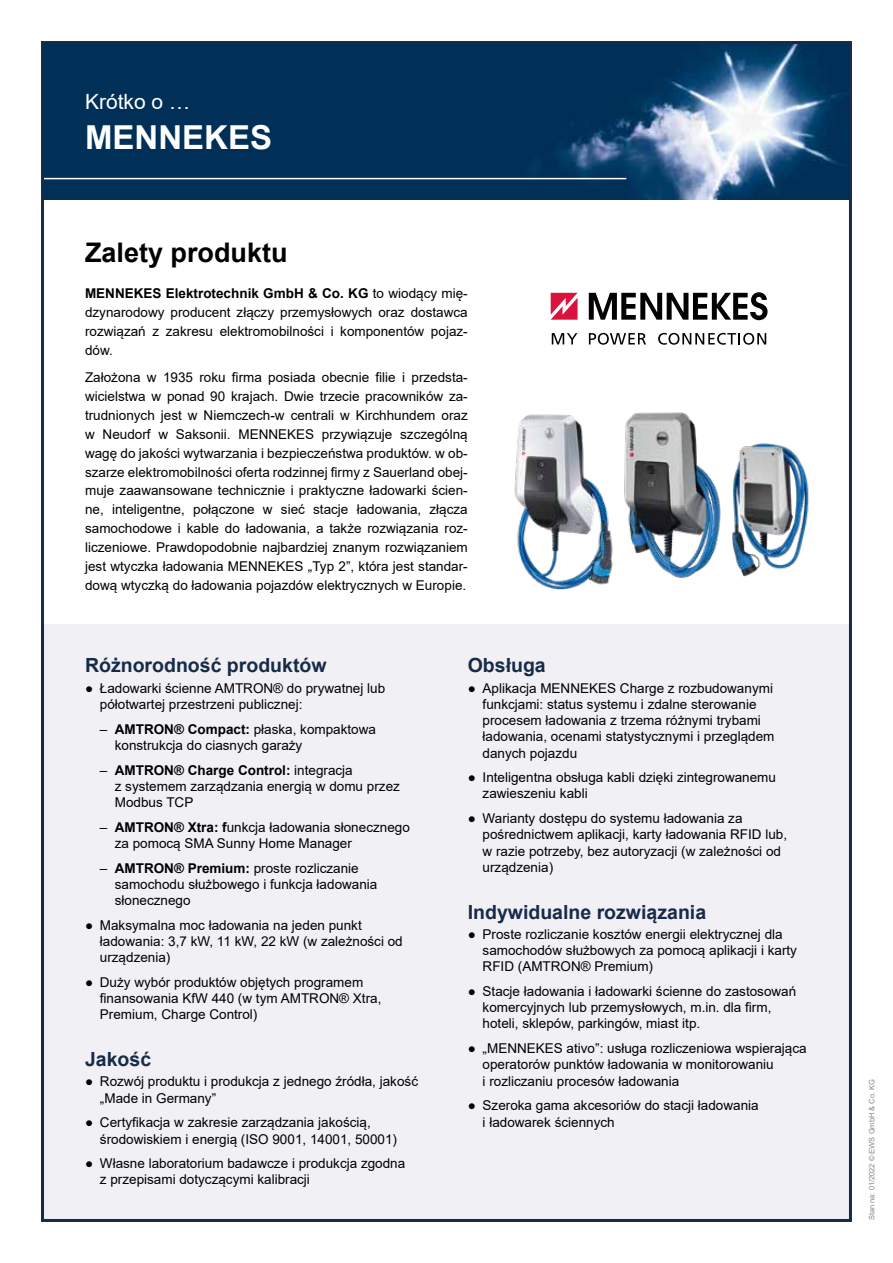
<style>
.page{position:relative;width:893px;height:1263px;background:#fff}
.page>*{position:absolute;margin:0;border:0;box-sizing:border-box;transform-origin:0 0}
.t1{font:700 33px "Arial";color:#fff}
.t2{font:700 27px "Arial";color:#000}
.t3{font:21px "Arial";color:#fff}
.t4{font:700 19.5px "Arial";color:#172b49}
.t5{font:13.5px/16.2px "Arial";color:#000}
.t6{font:7.5px "Arial";color:#878787}
.s1{font-weight:700}
</style>
<div class="page">
<div style="left:43px;top:624px;width:807px;height:596px;background:#f1f0f4"></div>
<svg style="left:552px;top:333px;width:25px;height:11px"></svg>
<svg style="left:589px;top:333px;width:57px;height:12px"></svg>
<svg style="left:658px;top:333px;width:108px;height:12px"></svg>
<svg style="left:551px;top:293px;width:27px;height:27px"></svg>
<svg style="left:589px;top:292px;width:178px;height:28px"></svg>
<img style="left:514px;top:414px;width:95px;height:176px">
<img style="left:581px;top:412px;width:116px;height:168px">
<img style="left:694px;top:441px;width:115px;height:136px">
<img style="left:45px;top:45px;width:803px;height:155px">
<hr style="left:26px;top:178px;width:600px;height:1px;background:#fff">
<h3 class="t3" style="left:85px;top:87px;width:107px">Krótko o …</h3>
<h1 class="t1" style="left:85px;top:114px;width:189px">MENNEKES</h1>
<h2 class="t2" style="left:85px;top:234px;width:204px">Zalety produktu</h2>
<p class="t5" style="left:85px;top:284px;width:384px;line-height:18.9px;text-align:justify"><span class="s1">MENNEKES Elektrotechnik GmbH &amp; Co. KG</span> to wiodący mię&shy;dzynarodowy producent złączy przemysłowych oraz dostawca rozwiązań z zakresu elektromobilności i komponentów pojaz&shy;dów.</p>
<p class="t5" style="left:85px;top:368px;width:384px;line-height:18.9px;text-align:justify">Założona w 1935 roku firma posiada obecnie filie i przedsta&shy;wicielstwa w ponad 90 krajach. Dwie trzecie pracowników za&shy;trudnionych jest w Niemczech-w centrali w Kirchhundem oraz w Neudorf w Saksonii. MENNEKES przywiązuje szczególną wagę do jakości wytwarzania i bezpieczeństwa produktów. w ob&shy;szarze elektromobilności oferta rodzinnej firmy z Sauerland obej&shy;muje zaawansowane technicznie i praktyczne ładowarki ścien&shy;ne, inteligentne, połączone w sieć stacje ładowania, złącza samochodowe i kable do ładowania, a także rozwiązania roz&shy;liczeniowe. Prawdopodobnie najbardziej znanym rozwiązaniem jest wtyczka ładowania MENNEKES „Typ 2”, która jest standar&shy;dową wtyczką do ładowania pojazdów elektrycznych w Europie.</p>
<h3 class="t4" style="left:85px;top:652px;width:243px">Różnorodność produktów</h3>
<p class="t5" style="left:100px;top:680px;width:287px;text-indent:-15px">● Ładowarki ścienne AMTRON® do prywatnej lub półotwartej przestrzeni publicznej:</p>
<p class="t5" style="left:115px;top:721px;width:263px;text-indent:-15px">– <span class="s1">AMTRON® Compact:</span> płaska, kompaktowa konstrukcja do ciasnych garaży</p>
<p class="t5" style="left:115px;top:761px;width:287px;text-indent:-15px">– <span class="s1">AMTRON® Charge Control:</span> integracja<br>z systemem zarządzania energią w domu przez<br>Modbus TCP</p>
<p class="t5" style="left:115px;top:819px;width:297px;text-indent:-15px">– <span class="s1">AMTRON® Xtra: f</span>unkcja ładowania słonecznego za pomocą SMA Sunny Home Manager</p>
<p class="t5" style="left:115px;top:860px;width:264px;text-indent:-15px">– <span class="s1">AMTRON® Premium:</span> proste rozliczanie samochodu służbowego i funkcja ładowania słonecznego</p>
<p class="t5" style="left:100px;top:917px;width:304px;text-indent:-15px">● Maksymalna moc ładowania na jeden punkt ładowania: 3,7 kW, 11 kW, 22 kW (w zależności od urządzenia)</p>
<p class="t5" style="left:100px;top:974px;width:283px;text-indent:-15px">● Duży wybór produktów objętych programem finansowania KfW 440 (w tym AMTRON® Xtra,<br>Premium, Charge Control)</p>
<h3 class="t4" style="left:85px;top:1045px;width:68px">Jakość</h3>
<p class="t5" style="left:100px;top:1073px;width:320px;text-indent:-15px">● Rozwój produktu i produkcja z jednego źródła, jakość „Made in Germany”</p>
<p class="t5" style="left:100px;top:1114px;width:299px;text-indent:-15px">● Certyfikacja w zakresie zarządzania jakością, środowiskiem i energią (ISO 9001, 14001, 50001)</p>
<p class="t5" style="left:100px;top:1155px;width:307px;text-indent:-15px">● Własne laboratorium badawcze i produkcja zgodna z przepisami dotyczącymi kalibracji</p>
<h3 class="t4" style="left:468px;top:652px;width:80px">Obsługa</h3>
<p class="t5" style="left:483px;top:680px;width:293px;text-indent:-15px">● Aplikacja MENNEKES Charge z rozbudowanymi funkcjami: status systemu i zdalne sterowanie procesem ładowania z trzema różnymi trybami ładowania, ocenami statystycznymi i przeglądem danych pojazdu</p>
<p class="t5" style="left:483px;top:769px;width:295px;text-indent:-15px">● Inteligentna obsługa kabli dzięki zintegrowanemu zawieszeniu kabli</p>
<p class="t5" style="left:483px;top:810px;width:306px;text-indent:-15px">● Warianty dostępu do systemu ładowania za pośrednictwem aplikacji, karty ładowania RFID lub, w razie potrzeby, bez autoryzacji (w zależności od urządzenia)</p>
<h3 class="t4" style="left:468px;top:898px;width:240px">Indywidualne rozwiązania</h3>
<p class="t5" style="left:483px;top:926px;width:316px;text-indent:-15px">● Proste rozliczanie kosztów energii elektrycznej dla samochodów służbowych za pomocą aplikacji i karty<br>RFID (AMTRON® Premium)</p>
<p class="t5" style="left:483px;top:983px;width:315px;text-indent:-15px">● Stacje ładowania i ładowarki ścienne do zastosowań komercyjnych lub przemysłowych, m.in. dla firm, hoteli, sklepów, parkingów, miast itp.</p>
<p class="t5" style="left:483px;top:1040px;width:326px;text-indent:-15px">● „MENNEKES ativo”: usługa rozliczeniowa wspierająca operatorów punktów ładowania w monitorowaniu<br>i rozliczaniu procesów ładowania</p>
<p class="t5" style="left:483px;top:1097px;width:278px;text-indent:-15px">● Szeroka gama akcesoriów do stacji ładowania i ładowarek ściennych</p>
<p class="t6" style="left:867px;top:1220px;width:143px;rotate:-90deg">Stan na: 01/2022 © EWS GmbH &amp; Co. KG</p>
</div>
